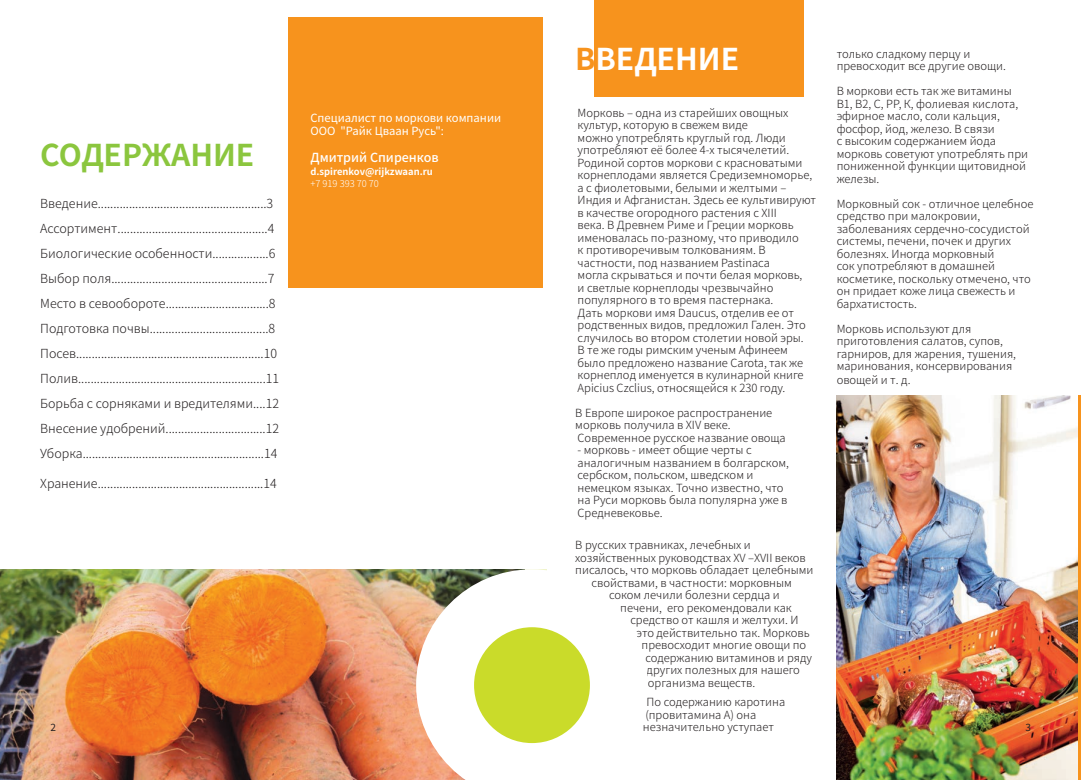
<style>
.page{position:relative;width:1085px;height:780px;background:#fff}
.page>*{position:absolute;margin:0;border:0;box-sizing:border-box;transform-origin:0 0}
.t1{font:700 30px "Source Han Sans TC";color:#8bc63e}
.t2{font:700 30px "Source Han Sans TC";color:#fff}
.t3{font:300 12.5px/25px "Source Han Sans TC";color:#231f20}
.t4{font:500 12.5px "Source Han Sans TC";color:#fff}
.t5{font:300 11.25px/12.5px "Source Han Sans TC";color:#231f20}
.t6{font:11.25px/12.5px "Source Han Sans TC";color:#fff}
.t7{font:11.25px "Source Sans Pro";color:#231f20}
.t8{font:700 9.38px "Source Han Sans TC";color:#fff}
.t9{font:300 9.38px "Source Han Sans TC";color:#fff}
.s1{color:#f7931d}
.s2{color:#fff}
</style>
<div class="page">
<div style="left:594px;top:0;width:209px;height:96px;background:#f7931d"></div>
<img style="left:836px;top:395px;width:241px;height:385px">
<img style="left:0;top:569px;width:416px;height:211px">
<svg style="left:416px;top:569px;width:174px;height:211px"></svg>
<div style="left:474px;top:627px;width:116px;height:116px;background:#cadb2a;border-radius:50%"></div>
<div style="left:288px;top:17px;width:254px;height:271px;background:#f7931d"></div>
<h1 class="t2" style="left:575px;top:42px;width:166px"><span class="s1">В</span>ВЕДЕНИЕ</h1>
<p class="t5" style="left:577px;top:107px;width:240px">Морковь – одна из старейших овощных культур, которую в свежем виде<br>можно употреблять круглый год. Люди употребляют её более 4-х тысячелетий.<br>Родиной сортов моркови с красноватыми корнеплодами является Средиземноморье, а с фиолетовыми, белыми и желтыми – Индия и Афганистан. Здесь ее культивируют в качестве огородного растения с XIII<br>века. В Древнем Риме и Греции морковь именовалась по-разному, что приводило<br>к противоречивым толкованиям. В частности, под названием Pastinaca<br>могла скрываться и почти белая морковь,<br>и светлые корнеплоды чрезвычайно популярного в то время пастернака.<br>Дать моркови имя Daucus, отделив ее от родственных видов, предложил Гален. Это случилось во втором столетии новой эры.<br>В те же годы римским ученым Афинеем было предложено название Carota, так же корнеплод именуется в кулинарной книге Apicius Czclius, относящейся к 230 году.</p>
<p class="t5" style="left:575px;top:406px;width:212px">В Европе широкое распространение морковь получила в XIV веке.<br>Современное русское название овоща</p>
<p class="t5" style="left:577px;top:444px;width:213px">- морковь - имеет общие черты с аналогичным названием в болгарском, сербском, польском, шведском и немецком языках. Точно известно, что на Руси морковь была популярна уже в<br>Средневековье.</p>
<p class="t5" style="left:575px;top:539px;width:177px">В русских травниках, лечебных и</p>
<p class="t5" style="left:575px;top:551px;width:232px">хозяйственных руководствах ХV –XVII веков</p>
<p class="t5" style="left:575px;top:564px;width:240px">писалось, что морковь обладает целебными</p>
<p class="t5" style="left:591px;top:576px;width:202px">свойствами, в частности: морковным</p>
<p class="t5" style="left:609px;top:589px;width:172px">соком лечили болезни сердца и</p>
<p class="t5" style="left:620px;top:601px;width:173px">печени, его рекомендовали как</p>
<p class="t5" style="left:630px;top:614px;width:169px">средство от кашля и желтухи. И</p>
<p class="t5" style="left:636px;top:626px;width:175px">это действительно так. Морковь</p>
<p class="t5" style="left:641px;top:639px;width:166px">превосходит многие овощи по</p>
<p class="t5" style="left:645px;top:651px;width:168px">содержанию витаминов и ряду</p>
<p class="t5" style="left:646px;top:664px;width:155px">других полезных для нашего</p>
<p class="t5" style="left:647px;top:676px;width:109px">организма веществ.</p>
<p class="t5" style="left:642px;top:696px;width:144px;text-indent:4px">По содержанию каротина (провитамина А) она незначительно уступает</p>
<p class="t5" style="left:836px;top:48px;width:171px">только сладкому перцу и превосходит все другие овощи.</p>
<p class="t5" style="left:836px;top:85px;width:193px">В моркови есть так же витамины<br>В1, В2, С, РР, К, фолиевая кислота, эфирное масло, соли кальция, фосфор, йод, железо. В связи<br>с высоким содержанием йода морковь советуют употреблять при пониженной функции щитовидной железы.</p>
<p class="t5" style="left:836px;top:198px;width:198px">Морковный сок - отличное целебное средство при малокровии, заболеваниях сердечно-сосудистой системы, печени, почек и других болезнях. Иногда морковный<br>сок употребляют в домашней косметике, поскольку отмечено, что он придает коже лица свежесть и бархатистость.</p>
<p class="t5" style="left:836px;top:323px;width:181px">Морковь используют для приготовления салатов, супов, гарниров, для жарения, тушения, маринования, консервирования</p>
<p class="t5" style="left:836px;top:374px;width:75px">овощей и т. д.</p>
<p class="t6" style="left:310px;top:112px;width:192px">Специалист по моркови компании<br>ООО "Райк Цваан Русь":</p>
<p class="t4" style="left:310px;top:150px;width:130px">Дмитрий Спиренков</p>
<p class="t8" style="left:310px;top:166px;width:124px">d.spirenkov@rijkzwaan.ru</p>
<p class="t9" style="left:310px;top:178px;width:70px">+7 919 393 70 70</p>
<h1 class="t1" style="left:40px;top:138px;width:225px">СОДЕРЖАНИЕ<span class="s2">:</span></h1>
<p class="t3" style="left:40px;top:191px;width:240px">Введение......................................................3<br>Ассортимент................................................4<br>Биологические особенности..................6<br>Выбор поля..................................................7<br>Место в севообороте.................................8<br>Подготовка почвы......................................8<br>Посев............................................................10<br>Полив............................................................11<br>Борьба с сорняками и вредителями....12<br>Внесение удобрений................................12<br>Уборка..........................................................14</p>
<p class="t3" style="left:40px;top:471px;width:238px">Хранение.....................................................14</p>
<p class="t7" style="left:50px;top:720px;width:7px">2</p>
<p class="t7" style="left:1025px;top:720px;width:7px">3</p>
</div>
